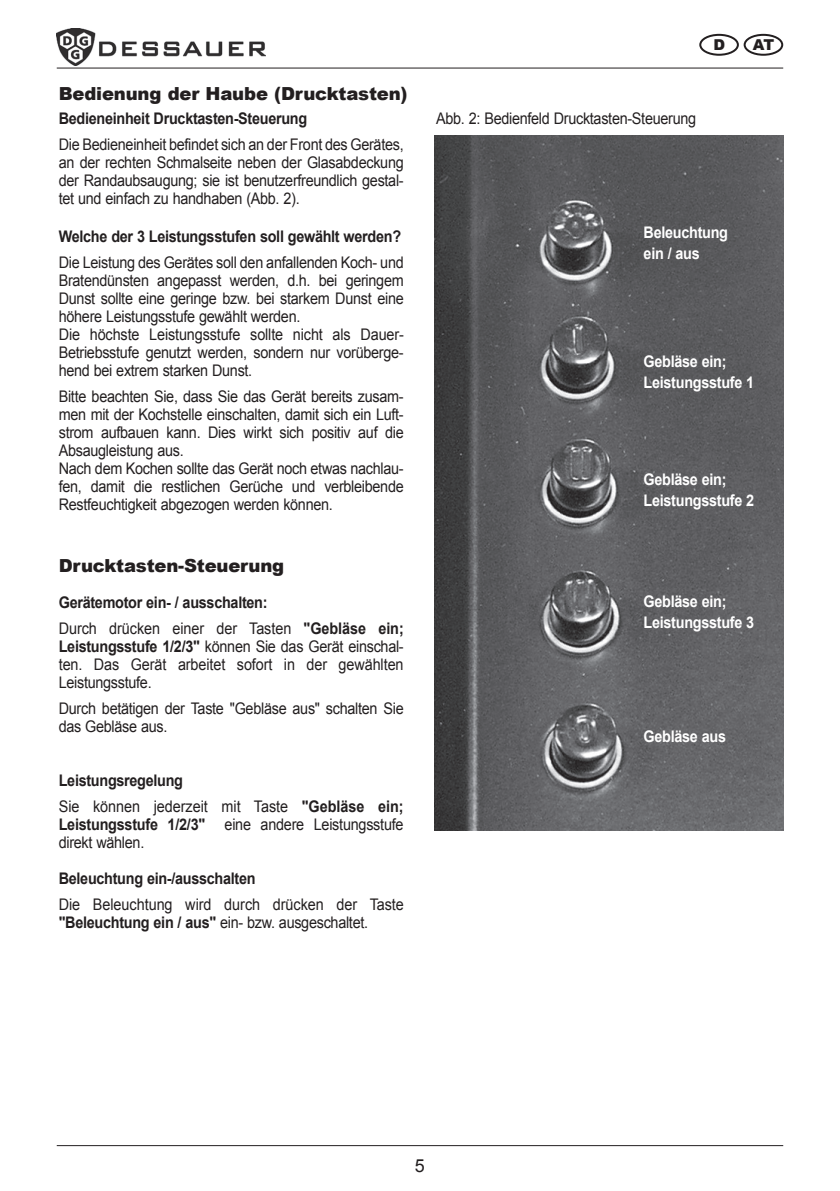
<style>
.page{position:relative;width:840px;height:1191px;background:#fff}
.page>*{position:absolute;margin:0;border:0;box-sizing:border-box;transform-origin:0 0}
.t1{font:900 18px "Arial";letter-spacing:-.01em;color:#231f20}
.t2{font:18px "Arial";color:#231f20}
.t3{font:16px/18px "Arial";letter-spacing:-.02em;color:#231f20;scale:.9 1}
.t4{font:700 16px/26px "Arial";letter-spacing:-.02em;color:#231f20;scale:.9 1}
.t5{font:700 16px/21px "Arial";letter-spacing:-.02em;color:#fff;scale:.9 1}
.t6{font:900 15px "Arial";color:#231f20}
.s1{font-weight:400}
.s2{font-weight:700}
</style>
<div class="page">
<img style="left:57px;top:28px;width:208px;height:37px">
<hr style="left:57px;top:68px;width:725px;height:1px;background:#231f20">
<hr style="left:57px;top:1145px;width:725px;height:1px;background:#231f20">
<div style="left:743px;top:34px;width:39px;height:22px;border:2px solid #231f20;border-radius:50%"></div>
<div style="left:699px;top:34px;width:39px;height:22px;border:2px solid #231f20;border-radius:50%"></div>
<img style="left:434px;top:135px;width:348px;height:695px">
<p class="t1" style="left:59px;top:80px;width:350px">Bedienung der Haube (Drucktasten)</p>
<p class="t6" style="left:713px;top:34px;width:13px">D</p>
<p class="t6" style="left:752px;top:34px;width:23px">AT</p>
<p class="t4" style="left:59px;top:106px;width:277px">Bedieneinheit Drucktasten-Steuerung</p>
<p class="t3" style="left:436px;top:110px;width:290px">Abb. 2: Bedienfeld Drucktasten-Steuerung</p>
<p class="t3" style="left:59px;top:136px;width:384px;text-align:justify">Die Bedieneinheit befindet sich an der Front des Gerätes, an der rechten Schmalseite neben der Glasabdeckung der Randaubsaugung; sie ist benutzerfreundlich gestal&shy;tet und einfach zu handhaben (Abb. 2).</p>
<p class="t4" style="left:59px;top:224px;width:382px">Welche der 3 Leistungsstufen soll gewählt werden?</p>
<p class="t3" style="left:59px;top:254px;width:385px">Die Leistung des Gerätes soll den anfallenden Koch- und Bratendünsten angepasst werden, d.h. bei geringem Dunst sollte eine geringe bzw. bei starkem Dunst eine höhere Leistungsstufe gewählt werden.<br>Die höchste Leistungsstufe sollte nicht als Dauer-Betriebsstufe genutzt werden, sondern nur vorüberge&shy;hend bei extrem starken Dunst.</p>
<p class="t3" style="left:59px;top:388px;width:384px">Bitte beachten Sie, dass Sie das Gerät bereits zusam&shy;men mit der Kochstelle einschalten, damit sich ein Luft&shy;strom aufbauen kann. Dies wirkt sich positiv auf die Absaugleistung aus.<br>Nach dem Kochen sollte das Gerät noch etwas nachlau&shy;fen, damit die restlichen Gerüche und verbleibende Restfeuchtigkeit abgezogen werden können.</p>
<p class="t5" style="left:643px;top:222px;width:95px">Beleuchtung ein / aus</p>
<p class="t5" style="left:643px;top:351px;width:124px">Gebläse ein;<br>Leistungsstufe 1</p>
<p class="t5" style="left:643px;top:469px;width:124px">Gebläse ein;<br>Leistungsstufe 2</p>
<p class="t1" style="left:59px;top:552px;width:227px">Drucktasten-Steuerung</p>
<p class="t4" style="left:59px;top:590px;width:385px">Gerätemotor ein- / ausschalten:<br><span class="s1">Durch drücken einer der Tasten</span> "Gebläse ein;</p>
<p class="t3" style="left:59px;top:638px;width:384px;text-align:justify"><span class="s2">Leistungsstufe 1/2/3"</span> können Sie das Gerät einschal&shy;ten. Das Gerät arbeitet sofort in der gewählten Leistungsstufe.</p>
<p class="t3" style="left:59px;top:700px;width:384px">Durch betätigen der Taste "Gebläse aus" schalten Sie das Gebläse aus.</p>
<p class="t4" style="left:59px;top:768px;width:384px">Leistungsregelung<br><span class="s1">Sie können jederzeit mit Taste</span> "Gebläse ein;</p>
<p class="t3" style="left:59px;top:816px;width:384px"><span class="s2">Leistungsstufe 1/2/3"</span> eine andere Leistungsstufe direkt wählen.</p>
<p class="t4" style="left:59px;top:866px;width:220px">Beleuchtung ein-/ausschalten</p>
<p class="t3" style="left:59px;top:896px;width:385px">Die Beleuchtung wird durch drücken der Taste <span class="s2">"Beleuchtung ein / aus"</span> ein- bzw. ausgeschaltet.</p>
<p class="t2" style="left:415px;top:1154px;width:12px">5</p>
<p class="t5" style="left:643px;top:591px;width:124px">Gebläse ein;<br>Leistungsstufe 3</p>
<p class="t5" style="left:643px;top:726px;width:93px">Gebläse aus</p>
</div>
